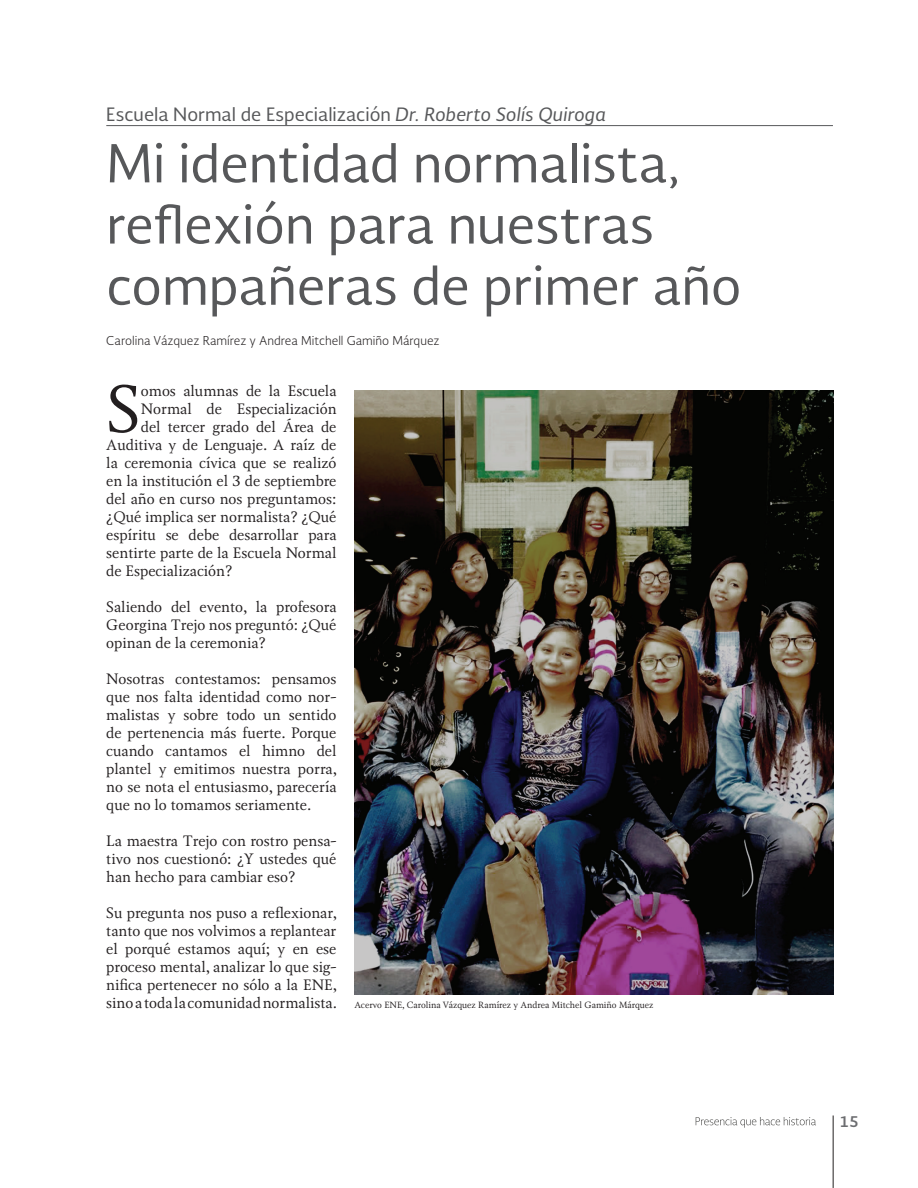
<style>
.page{position:relative;width:918px;height:1188px;background:#fff}
.page>*{position:absolute;margin:0;border:0;box-sizing:border-box;transform-origin:0 0}
.t1{font:66.45px "Soberana Texto";color:#231f20}
.t2{font:51px/61.2px "Soberana Sans";color:#57585a}
.t3{font:18px "Soberana Sans";color:#57585a}
.t4{font:15px/18px "Soberana Texto";color:#231f20;text-align:justify}
.t5{font:700 15px "Soberana Sans";color:#6c6d70}
.t6{font:300 12px "Soberana Sans";color:#231f20}
.t7{font:9px "Soberana Texto";color:#231f20}
.s1{font-style:italic}
.s2{font-size:15px}
</style>
<div class="page">
<hr style="left:833px;top:1116px;width:1px;height:72px;background:#231f20">
<svg style="left:696px;top:1117px;width:120px;height:11px"></svg>
<hr style="left:106px;top:125px;width:727px;height:1px;background:#57585a">
<img style="left:355px;top:391px;width:478px;height:604px">
<p class="t3" style="left:106px;top:103px;width:501px">Escuela Normal de Especialización <span class="s1">Dr. Roberto Solís Quiroga</span></p>
<h2 class="t2" style="left:106px;top:131px;width:637px">Mi identidad normalista, reflexión para nuestras compañeras de primer año</h2>
<p class="t6" style="left:106px;top:332px;width:335px">Carolina Vázquez Ramírez y Andrea Mitchell Gamiño Márquez</p>
<h1 class="t1" style="left:106px;top:368px;width:36px">S</h1>
<p class="t4" style="left:141px;top:382px;width:197px">omos alumnas de la Escuela</p>
<p class="t4" style="left:141px;top:400px;width:197px">Normal de Especialización</p>
<p class="t4" style="left:141px;top:418px;width:197px">del tercer grado del Área de</p>
<p class="t4" style="left:106px;top:436px;width:232px">Auditiva y de Lenguaje. A raíz de</p>
<p class="t4" style="left:106px;top:454px;width:232px">la ceremonia cívica que se realizó</p>
<p class="t4" style="left:106px;top:472px;width:232px">en la institución el 3 de septiembre</p>
<p class="t4" style="left:106px;top:490px;width:232px">del año en curso nos preguntamos:</p>
<p class="t4" style="left:106px;top:508px;width:232px">¿Qué implica ser normalista? ¿Qué</p>
<p class="t4" style="left:106px;top:526px;width:232px">espíritu se debe desarrollar para</p>
<p class="t4" style="left:106px;top:544px;width:232px">sentirte parte de la Escuela Normal</p>
<p class="t4" style="left:106px;top:562px;width:128px">de Especialización?</p>
<p class="t4" style="left:106px;top:598px;width:232px">Saliendo del evento, la profesora Georgina Trejo nos preguntó: ¿Qué opinan de la ceremonia?</p>
<p class="t4" style="left:106px;top:670px;width:232px">Nosotras contestamos: pensamos que nos falta identidad como nor&shy;malistas y sobre todo un sentido de pertenencia más fuerte. Porque cuando cantamos el himno del plantel y emitimos nuestra porra, no se nota el entusiasmo, parecería que no lo tomamos seriamente.</p>
<p class="t4" style="left:106px;top:832px;width:232px">La maestra Trejo con rostro pensa&shy;tivo nos cuestionó: ¿Y ustedes qué han hecho para cambiar eso?</p>
<p class="t4" style="left:106px;top:904px;width:232px">Su pregunta nos puso a reflexionar, tanto que nos volvimos a replantear el porqué estamos aquí; y en ese proceso mental, analizar lo que sig&shy;nifica pertenecer no sólo a la ENE,</p>
<p class="t7" style="left:106px;top:1000px;width:549px"><span class="s2">sino a toda la comunidad normalista.</span> Acervo ENE, Carolina Vázquez Ramírez y Andrea Mitchel Gamiño Márquez</p>
<p class="t5" style="left:839px;top:1111px;width:21px">15</p>
</div>
